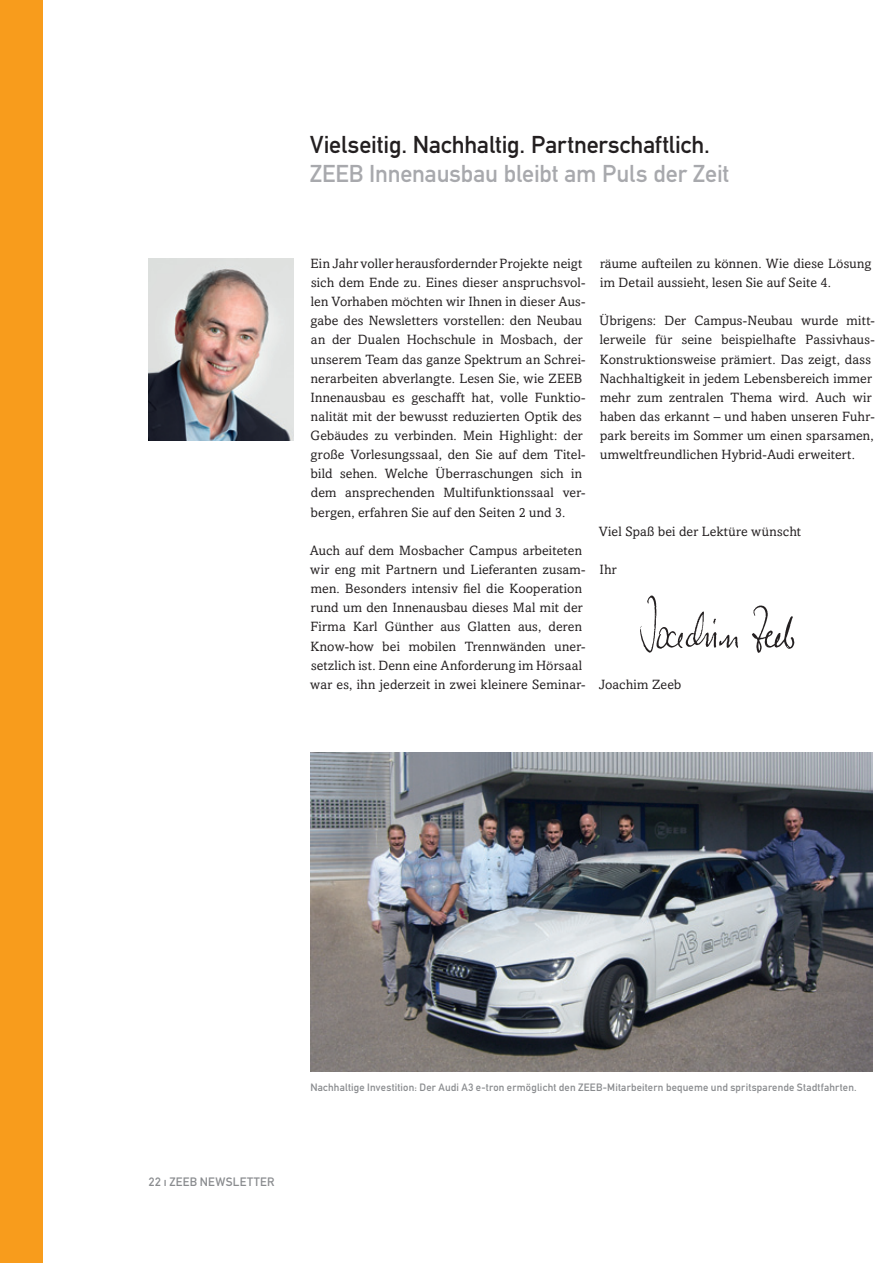
<style>
.page{position:relative;width:893px;height:1263px;background:#fff}
.page>*{position:absolute;margin:0;border:0;box-sizing:border-box;transform-origin:0 0}
.t1{font:24px "DINZEEB";letter-spacing:-.005em;color:#231f20}
.t2{font:24px "DINZEEB";letter-spacing:-.005em;color:#a8a9ad}
.t3{font:13.5px/19.2px "Amasis";letter-spacing:.015em;color:#231f20}
.t4{font:12px "DINZEEB";letter-spacing:.02em;color:#8a8c8f}
.t5{font:10.5px "DINZEEB";letter-spacing:.02em;color:#8a8c8f}
</style>
<div class="page">
<img style="left:310px;top:753px;width:562px;height:318px">
<div style="left:0;top:0;width:43px;height:1263px;background:#f89c1c"></div>
<img style="left:149px;top:258px;width:144px;height:182px">
<img style="left:640px;top:595px;width:155px;height:58px">
<h1 class="t1" style="left:310px;top:131px;width:401px">Vielseitig. Nachhaltig. Partnerschaftlich.</h1>
<h1 class="t2" style="left:310px;top:159px;width:421px">ZEEB Innenausbau bleibt am Puls der Zeit</h1>
<p class="t3" style="left:310px;top:254px;width:277px">Ein Jahr voller herausfordernder Projekte neigt sich dem Ende zu. Eines dieser anspruchsvol&shy;len Vorhaben möchten wir Ihnen in dieser Aus&shy;gabe des Newsletters vorstellen: den Neubau an der Dualen Hochschule in Mosbach, der unserem Team das ganze Spektrum an Schrei&shy;nerarbeiten abverlangte. Lesen Sie, wie ZEEB Innenausbau es geschafft hat, volle Funktio&shy;nalität mit der bewusst reduzierten Optik des Gebäudes zu verbinden. Mein Highlight: der große Vorlesungssaal, den Sie auf dem Titel&shy;bild sehen. Welche Überraschungen sich in dem ansprechenden Multifunktionssaal ver&shy;bergen, erfahren Sie auf den Seiten 2 und 3.</p>
<p class="t3" style="left:310px;top:541px;width:277px">Auch auf dem Mosbacher Campus arbeiteten wir eng mit Partnern und Lieferanten zusam&shy;men. Besonders intensiv fiel die Kooperation rund um den Innenausbau dieses Mal mit der Firma Karl Günther aus Glatten aus, deren Know-how bei mobilen Trennwänden uner&shy;setzlich ist. Denn eine Anforderung im Hörsaal war es, ihn jederzeit in zwei kleinere Seminar-</p>
<p class="t3" style="left:600px;top:254px;width:273px">räume aufteilen zu können. Wie diese Lösung im Detail aussieht, lesen Sie auf Seite 4.</p>
<p class="t3" style="left:600px;top:311px;width:277px">Übrigens: Der Campus-Neubau wurde mitt&shy;lerweile für seine beispielhafte Passivhaus-Konstruktionsweise prämiert. Das zeigt, dass Nachhaltigkeit in jedem Lebensbereich immer mehr zum zentralen Thema wird. Auch wir haben das erkannt – und haben unseren Fuhr&shy;park bereits im Sommer um einen sparsamen, umweltfreundlichen Hybrid-Audi erweitert.</p>
<p class="t3" style="left:599px;top:522px;width:204px">Viel Spaß bei der Lektüre wünscht</p>
<p class="t3" style="left:600px;top:560px;width:19px">Ihr</p>
<p class="t3" style="left:599px;top:675px;width:84px">Joachim Zeeb</p>
<p class="t4" style="left:149px;top:1175px;width:127px">22 ı ZEEB NEWSLETTER</p>
<p class="t5" style="left:310px;top:1081px;width:548px">Nachhaltige Investition: Der Audi A3 e-tron ermöglicht den ZEEB-Mitarbeitern bequeme und spritsparende Stadtfahrten.</p>
</div>
